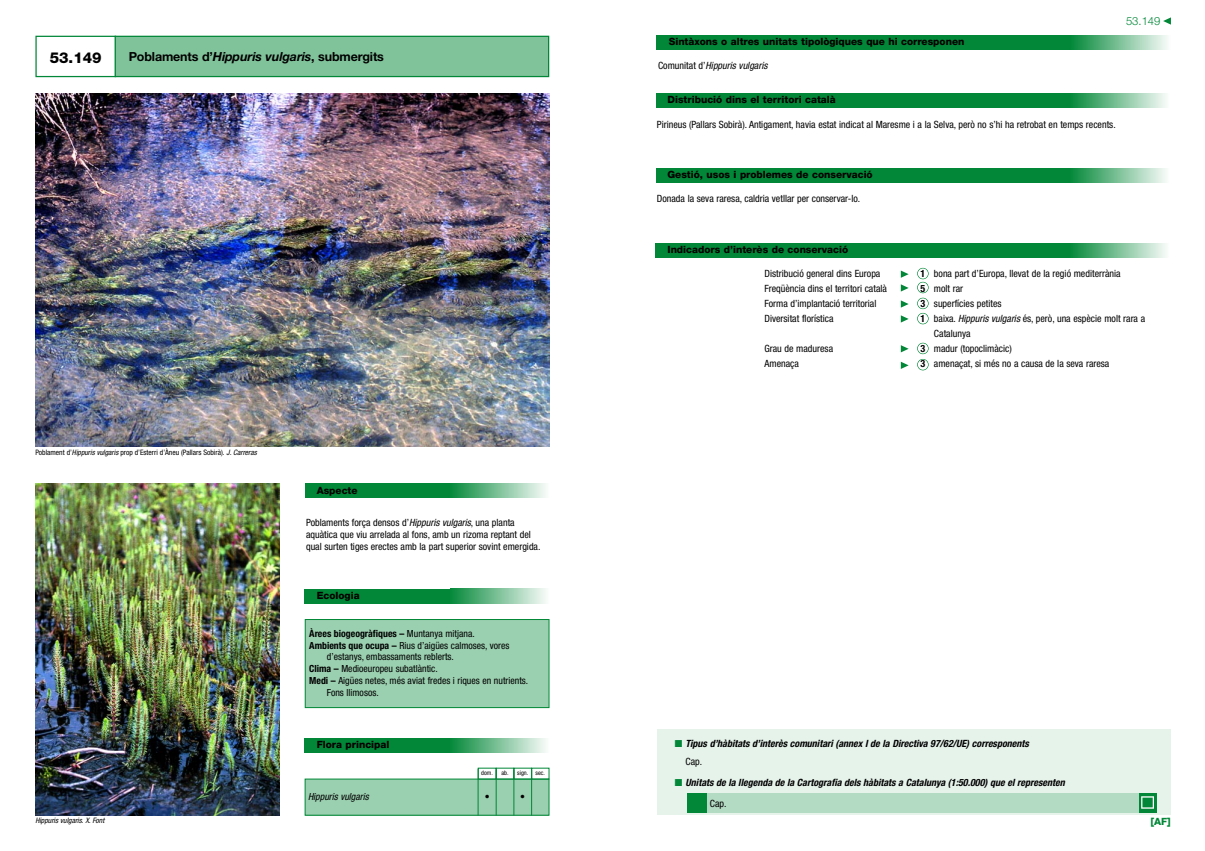
<style>
.page{position:relative;width:1205px;height:851px;background:#fff}
.page>*{position:absolute;margin:0;border:0;box-sizing:border-box;transform-origin:0 0}
.t1{font:800 15px "Helvetica Neue";color:#000}
.t2{font:700 12.5px "Helvetica Neue";letter-spacing:-.01em;color:#000}
.t3{font:300 11.25px "Helvetica Neue";color:#018737}
.t4{font:condensed 10px/12px "Helvetica Neue";color:#000}
.t5{font:800 10px "Helvetica Neue";color:#000}
.t6{font:italic 700 condensed 10px/17.5px "Helvetica Neue";color:#000}
.t7{font:italic condensed 10px "Helvetica Neue";color:#000}
.t8{font:800 10px "Helvetica Neue";color:#018737}
.t9{font:condensed 9.75px "Helvetica Neue";color:#000}
.t10{font:700 condensed 9.75px "Helvetica Neue";color:#000}
.t11{font:italic condensed 9.75px "Helvetica Neue";color:#000}
.t12{font:condensed 7.5px "Helvetica Neue";color:#000}
.t13{font:italic condensed 7.5px "Helvetica Neue";color:#000}
.t14{font:condensed 6.25px "Helvetica Neue";color:#000}
.s1{font-style:italic}
.s2{font-weight:400}
.s3{font-weight:700}
.s4{font-style:normal}
.s5{color:#018737}
.s6{font-weight:400;font-style:normal}
</style>
<div class="page">
<div style="left:656px;top:168px;width:513px;height:15px;background:#018737"></div>
<div style="left:656px;top:93px;width:513px;height:15px;background:#018737"></div>
<svg style="left:1073px;top:93px;width:96px;height:15px"></svg>
<svg style="left:1073px;top:168px;width:96px;height:15px"></svg>
<div style="left:656px;top:243px;width:467px;height:15px;background:#018737"></div>
<svg style="left:1073px;top:243px;width:93px;height:15px"></svg>
<div style="left:657px;top:729px;width:514px;height:85px;background:#e6f3eb"></div>
<svg style="left:901px;top:270px;width:7px;height:8px"></svg>
<svg style="left:1163px;top:17px;width:8px;height:8px"></svg>
<svg style="left:901px;top:361px;width:7px;height:8px"></svg>
<svg style="left:901px;top:300px;width:7px;height:7px"></svg>
<svg style="left:901px;top:315px;width:7px;height:7px"></svg>
<svg style="left:901px;top:284px;width:7px;height:7px"></svg>
<svg style="left:901px;top:345px;width:7px;height:7px"></svg>
<img style="left:35px;top:483px;width:245px;height:332px">
<div style="left:917px;top:268px;width:11px;height:11px;border:1px solid #018737;border-radius:50%"></div>
<div style="left:917px;top:359px;width:11px;height:11px;border:1px solid #018737;border-radius:50%"></div>
<div style="left:917px;top:297px;width:11px;height:12px;border:1px solid #018737;border-radius:50%"></div>
<div style="left:917px;top:313px;width:11px;height:11px;border:1px solid #018737;border-radius:50%"></div>
<div style="left:917px;top:282px;width:11px;height:11px;border:1px solid #018737;border-radius:50%"></div>
<div style="left:917px;top:342px;width:11px;height:12px;border:1px solid #018737;border-radius:50%"></div>
<div style="left:706px;top:792px;width:433px;height:20px;background:#b3dbc3"></div>
<div style="left:686px;top:792px;width:20px;height:20px;background:#018737"></div>
<div style="left:1139px;top:792px;width:17px;height:20px;background:#018737"></div>
<img style="left:1141px;top:796px;width:13px;height:12px">
<div style="left:657px;top:35px;width:467px;height:15px;background:#018737"></div>
<svg style="left:1075px;top:35px;width:92px;height:15px"></svg>
<img style="left:35px;top:94px;width:514px;height:352px">
<div style="left:35px;top:36px;width:81px;height:41px;border:1px solid #018737"></div>
<div style="left:115px;top:36px;width:434px;height:41px;background:#80c39b"></div>
<div style="left:115px;top:36px;width:434px;height:41px;border:1px solid #018737"></div>
<div style="left:305px;top:589px;width:222px;height:14px;background:#018737"></div>
<svg style="left:453px;top:589px;width:93px;height:14px"></svg>
<div style="left:305px;top:738px;width:222px;height:14px;background:#018737"></div>
<svg style="left:453px;top:738px;width:93px;height:14px"></svg>
<div style="left:305px;top:619px;width:244px;height:88px;background:#9acfaf"></div>
<div style="left:305px;top:619px;width:244px;height:88px;border:1px solid #018737"></div>
<div style="left:305px;top:483px;width:244px;height:15px;background:#018737"></div>
<svg style="left:453px;top:483px;width:96px;height:15px"></svg>
<div style="left:305px;top:779px;width:244px;height:36px;background:#9acfaf"></div>
<hr style="left:478px;top:768px;width:1px;height:47px;background:#018737">
<hr style="left:496px;top:769px;width:1px;height:46px;background:#018737">
<hr style="left:513px;top:769px;width:1px;height:46px;background:#018737">
<hr style="left:531px;top:769px;width:1px;height:46px;background:#018737">
<h1 class="t1" style="left:50px;top:52px;width:53px">53.149</h1>
<p class="t2" style="left:129px;top:52px;width:257px">Poblaments d’<span class="s1">Hippuris vulgaris</span>, submergits</p>
<p class="t12" style="left:35px;top:449px;width:223px">Poblament d’<span class="s1">Hippuris vulgaris</span> prop d’Esterri d’Àneu (Pallars Sobirà). <span class="s1">J. Carreras</span></p>
<p class="t5" style="left:317px;top:487px;width:42px">Aspecte</p>
<p class="t4" style="left:306px;top:517px;width:236px">Poblaments força densos d’<span class="s1">Hippuris vulgaris</span>, una planta aquàtica que viu arrelada al fons, amb un rizoma reptant del qual surten tiges erectes amb la part superior sovint emergida.</p>
<p class="t5" style="left:317px;top:591px;width:44px">Ecologia</p>
<p class="t10" style="left:309px;top:629px;width:167px">Àrees biogeogràfiques – <span class="s2">Muntanya mitjana.</span></p>
<p class="t9" style="left:309px;top:641px;width:202px"><span class="s3">Ambients que ocupa –</span> Rius d’aigües calmoses, vores</p>
<p class="t9" style="left:327px;top:653px;width:129px">d’estanys, embassaments reblerts.</p>
<p class="t9" style="left:309px;top:665px;width:130px"><span class="s3">Clima –</span> Medioeuropeu subatlàntic.</p>
<p class="t9" style="left:309px;top:676px;width:220px"><span class="s3">Medi –</span> Aigües netes, més aviat fredes i riques en nutrients.</p>
<p class="t9" style="left:327px;top:688px;width:53px">Fons llimosos.</p>
<p class="t5" style="left:317px;top:740px;width:74px">Flora principal</p>
<p class="t14" style="left:481px;top:770px;width:13px">dom.</p>
<p class="t14" style="left:501px;top:770px;width:45px">ab. sign. sec.</p>
<p class="t11" style="left:308px;top:792px;width:62px">Hippuris vulgaris</p>
<p class="t9" style="left:485px;top:792px;width:6px">•</p>
<p class="t9" style="left:520px;top:792px;width:6px">•</p>
<p class="t5" style="left:669px;top:38px;width:297px">Sintàxons o altres unitats tipològiques que hi corresponen</p>
<p class="t7" style="left:658px;top:61px;width:111px"><span class="s4">Comunitat d’</span>Hippuris vulgaris</p>
<p class="t5" style="left:667px;top:96px;width:170px">Distribució dins el territori català</p>
<p class="t4" style="left:657px;top:119px;width:460px">Pirineus (Pallars Sobirà). Antigament, havia estat indicat al Maresme i a la Selva, però no s’hi ha retrobat en temps recents.</p>
<p class="t3" style="left:1126px;top:17px;width:36px">53.149</p>
<p class="t5" style="left:667px;top:171px;width:207px">Gestió, usos i problemes de conservació</p>
<p class="t4" style="left:657px;top:193px;width:205px">Donada la seva raresa, caldria vetllar per conservar-lo.</p>
<p class="t5" style="left:667px;top:246px;width:182px">Indicadors d’interès de conservació</p>
<p class="t4" style="left:764px;top:268px;width:117px">Distribució general dins Europa</p>
<p class="t4" style="left:920px;top:268px;width:202px"><span class="s3">1</span> bona part d’Europa, llevat de la regió mediterrània</p>
<p class="t4" style="left:764px;top:283px;width:124px">Freqüència dins el territori català</p>
<p class="t4" style="left:920px;top:283px;width:44px"><span class="s3">5</span> molt rar</p>
<p class="t4" style="left:764px;top:298px;width:113px">Forma d’implantació territorial</p>
<p class="t4" style="left:920px;top:298px;width:83px"><span class="s3">3</span> superfícies petites</p>
<p class="t4" style="left:764px;top:313px;width:71px">Diversitat florística</p>
<p class="t4" style="left:934px;top:312px;width:213px;line-height:15px;text-indent:-13px"><span class="s3">1</span> baixa. <span class="s1">Hippuris vulgaris</span> és, però, una espècie molt rara a<br>Catalunya</p>
<p class="t4" style="left:764px;top:343px;width:70px">Grau de maduresa</p>
<p class="t4" style="left:920px;top:343px;width:93px"><span class="s3">3</span> madur (topoclimàcic)</p>
<p class="t4" style="left:764px;top:358px;width:36px">Amenaça</p>
<p class="t4" style="left:920px;top:358px;width:190px"><span class="s3">3</span> amenaçat, si més no a causa de la seva raresa</p>
<p class="t6" style="left:685px;top:735px;width:345px;text-indent:-11px"><span class="s5">■</span> Tipus d’hàbitats d’interès comunitari (annex I de la Directiva 97/62/UE) corresponents<br><span class="s6">Cap.</span></p>
<p class="t6" style="left:675px;top:774px;width:391px"><span class="s5">■</span> Unitats de la llegenda de la Cartografia dels hàbitats a Catalunya (1:50.000) que el representen</p>
<p class="t4" style="left:710px;top:798px;width:18px">Cap.</p>
<p class="t13" style="left:35px;top:817px;width:70px">Hippuris vulgaris<span class="s4">.</span> X. Font</p>
<p class="t8" style="left:1150px;top:817px;width:22px">[AF]</p>
</div>
